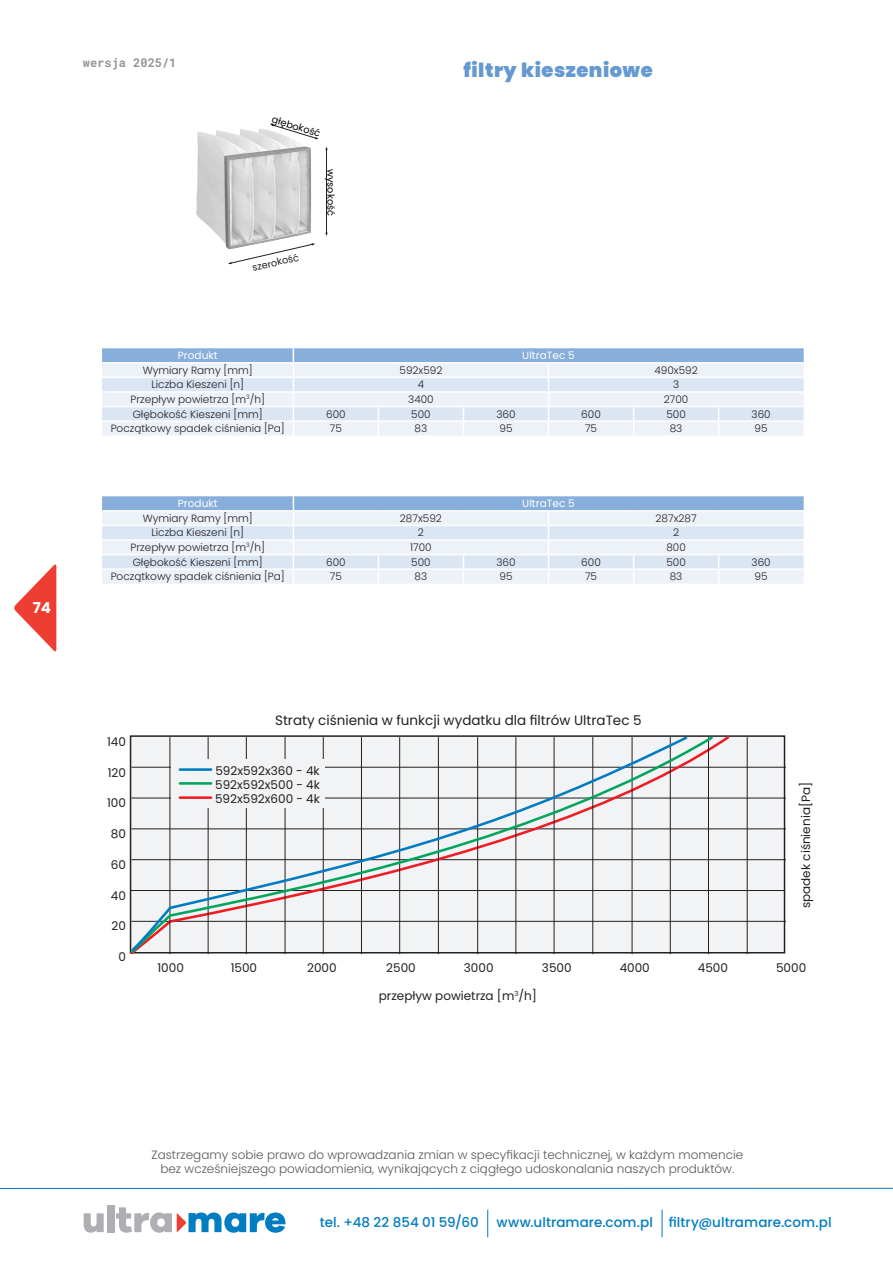
<style>
.page{position:relative;width:893px;height:1263px;background:#fff}
.page>*{position:absolute;margin:0;border:0;box-sizing:border-box;transform-origin:0 0}
.t1{font:900 19.5px "Poppins";letter-spacing:.025em;color:#6599d1}
.t2{font:700 15px "Poppins";color:#fff}
.t3{font:500 13.5px "Poppins";letter-spacing:.005em;color:#007cc2}
.text{font:13.5px "Poppins";color:#231f20}
.t4{font:300 12px/14.4px "Poppins";color:#57585a;text-align:center}
.t5{font:12px "Poppins";color:#231f20}
.t6{font:700 12px "Roboto Mono";color:#939598}
.table_body{font:300 10.5px "Poppins";color:#231f20}
.table_header{font:10.5px "Poppins";color:#fff}
.t7{font:9.75px "Poppins";color:#000}
.t8{font:9.75px "Poppins";color:#231f20}
</style>
<div class="page">
<svg style="left:84px;top:1213px;width:20px;height:20px"></svg>
<div style="left:107px;top:1205px;width:7px;height:27px;background:#aeafb3"></div>
<svg style="left:116px;top:1207px;width:169px;height:26px"></svg>
<svg style="left:14px;top:564px;width:42px;height:88px"></svg>
<hr style="left:0;top:1188px;width:893px;height:1px;background:#007ac0">
<svg style="left:487px;top:1209px;width:1px;height:28px"></svg>
<svg style="left:662px;top:1209px;width:1px;height:28px"></svg>
<svg style="left:102px;top:348px;width:702px;height:88px;background:#d9e4f3"></svg>
<svg style="left:102px;top:496px;width:702px;height:88px;background:#d9e4f3"></svg>
<div style="left:131px;top:736px;width:653px;height:217px;background:#f2f3f4"></div>
<hr style="left:131px;top:767px;width:655px;height:1px;background:#231f20">
<hr style="left:131px;top:798px;width:655px;height:1px;background:#231f20">
<hr style="left:131px;top:828px;width:655px;height:1px;background:#231f20">
<hr style="left:131px;top:859px;width:655px;height:1px;background:#231f20">
<hr style="left:131px;top:890px;width:654px;height:1px;background:#231f20">
<hr style="left:131px;top:921px;width:655px;height:1px;background:#231f20">
<hr style="left:747px;top:737px;width:1px;height:217px;background:#231f20">
<svg style="left:129px;top:735px;width:586px;height:220px"></svg>
<svg style="left:129px;top:735px;width:560px;height:218px"></svg>
<div style="left:172px;top:759px;width:153px;height:49px;background:#f2f3f4"></div>
<hr style="left:180px;top:768px;width:31px;height:3px;background:#007cc2">
<hr style="left:180px;top:782px;width:31px;height:3px;background:#00a65d">
<hr style="left:180px;top:796px;width:31px;height:3px;background:#ee1d23">
<hr style="left:326px;top:149px;width:1px;height:85px;background:#231f20">
<svg style="left:228px;top:253px;width:49px;height:11px"></svg>
<img style="left:196px;top:125px;width:119px;height:128px">
<h2 class="t2" style="left:33px;top:599px;width:20px">74</h2>
<p class="t6" style="left:83px;top:54px;width:95px">wersja 2025/1</p>
<h1 class="t1" style="left:463px;top:59px;width:191px">filtry kieszeniowe</h1>
<p class="t7" style="left:274px;top:114px;width:52px;rotate:17deg">głębokość</p>
<p class="t8" style="left:251px;top:262px;width:49px;rotate:-13deg">szerokość</p>
<p class="t7" style="left:336px;top:169px;width:48px;rotate:90deg">wysokość</p>
<p class="table_header" style="left:178px;top:349px;width:41px">Produkt</p>
<p class="table_header" style="left:522px;top:349px;width:54px">UltraTec 5</p>
<p class="table_body" style="left:143px;top:364px;width:112px">Wymiary Ramy [mm]</p>
<p class="table_body" style="left:399px;top:364px;width:44px">592x592</p>
<p class="table_body" style="left:654px;top:364px;width:45px">490x592</p>
<p class="table_body" style="left:151px;top:379px;width:94px">Liczba Kieszeni [n]</p>
<p class="table_body" style="left:418px;top:379px;width:8px">4</p>
<p class="table_body" style="left:673px;top:379px;width:8px">3</p>
<p class="table_body" style="left:131px;top:393px;width:136px">Przepływ powietrza [m<sup>3</sup>/h]</p>
<p class="table_body" style="left:408px;top:393px;width:27px">3400</p>
<p class="table_body" style="left:664px;top:393px;width:26px">2700</p>
<p class="table_body" style="left:133px;top:408px;width:132px">Głębokość Kieszeni [mm]</p>
<p class="table_body" style="left:326px;top:408px;width:21px">600</p>
<p class="table_body" style="left:411px;top:408px;width:21px">500</p>
<p class="table_body" style="left:496px;top:408px;width:21px">360</p>
<p class="table_body" style="left:581px;top:408px;width:21px">600</p>
<p class="table_body" style="left:666px;top:408px;width:21px">500</p>
<p class="table_body" style="left:751px;top:408px;width:21px">360</p>
<p class="table_body" style="left:111px;top:422px;width:176px">Początkowy spadek ciśnienia [Pa]</p>
<p class="table_body" style="left:330px;top:422px;width:14px">75</p>
<p class="table_body" style="left:415px;top:422px;width:14px">83</p>
<p class="table_body" style="left:499px;top:422px;width:15px">95</p>
<p class="table_body" style="left:585px;top:422px;width:14px">75</p>
<p class="table_body" style="left:670px;top:422px;width:14px">83</p>
<p class="table_body" style="left:755px;top:422px;width:15px">95</p>
<p class="table_header" style="left:178px;top:497px;width:41px">Produkt</p>
<p class="table_header" style="left:522px;top:497px;width:54px">UltraTec 5</p>
<p class="table_body" style="left:143px;top:512px;width:112px">Wymiary Ramy [mm]</p>
<p class="table_body" style="left:400px;top:512px;width:44px">287x592</p>
<p class="table_body" style="left:655px;top:512px;width:43px">287x287</p>
<p class="table_body" style="left:151px;top:527px;width:94px">Liczba Kieszeni [n]</p>
<p class="table_body" style="left:418px;top:527px;width:8px">2</p>
<p class="table_body" style="left:673px;top:527px;width:8px">2</p>
<p class="table_body" style="left:131px;top:541px;width:136px">Przepływ powietrza [m<sup>3</sup>/h]</p>
<p class="table_body" style="left:410px;top:541px;width:23px">1700</p>
<p class="table_body" style="left:666px;top:541px;width:21px">800</p>
<p class="table_body" style="left:133px;top:556px;width:132px">Głębokość Kieszeni [mm]</p>
<p class="table_body" style="left:326px;top:556px;width:21px">600</p>
<p class="table_body" style="left:411px;top:556px;width:21px">500</p>
<p class="table_body" style="left:496px;top:556px;width:21px">360</p>
<p class="table_body" style="left:581px;top:556px;width:21px">600</p>
<p class="table_body" style="left:666px;top:556px;width:21px">500</p>
<p class="table_body" style="left:751px;top:556px;width:21px">360</p>
<p class="table_body" style="left:111px;top:570px;width:176px">Początkowy spadek ciśnienia [Pa]</p>
<p class="table_body" style="left:330px;top:570px;width:14px">75</p>
<p class="table_body" style="left:415px;top:570px;width:14px">83</p>
<p class="table_body" style="left:499px;top:570px;width:15px">95</p>
<p class="table_body" style="left:585px;top:570px;width:14px">75</p>
<p class="table_body" style="left:670px;top:570px;width:14px">83</p>
<p class="table_body" style="left:755px;top:570px;width:15px">95</p>
<p class="t5" style="left:107px;top:735px;width:20px">140</p>
<p class="t5" style="left:108px;top:765px;width:20px">120</p>
<p class="t5" style="left:107px;top:796px;width:20px">100</p>
<p class="t5" style="left:111px;top:827px;width:17px">80</p>
<p class="t5" style="left:111px;top:858px;width:17px">60</p>
<p class="t5" style="left:111px;top:888px;width:17px">40</p>
<p class="t5" style="left:112px;top:919px;width:16px">20</p>
<p class="t5" style="left:118px;top:950px;width:9px">0</p>
<p class="text" style="left:275px;top:713px;width:368px">Straty ciśnienia w funkcji wydatku dla filtrów UltraTec 5</p>
<p class="t5" style="left:215px;top:763px;width:106px">592x592x360 - 4k</p>
<p class="t5" style="left:215px;top:778px;width:106px">592x592x500 - 4k</p>
<p class="t5" style="left:215px;top:792px;width:106px">592x592x600 - 4k</p>
<p class="t5" style="left:799px;top:908px;width:127px;rotate:-90deg">spadek ciśnienia[Pa]</p>
<p class="t5" style="left:157px;top:961px;width:28px">1000</p>
<p class="t5" style="left:231px;top:961px;width:28px">1500</p>
<p class="t5" style="left:307px;top:961px;width:31px">2000</p>
<p class="t5" style="left:386px;top:961px;width:31px">2500</p>
<p class="t5" style="left:464px;top:961px;width:31px">3000</p>
<p class="t5" style="left:542px;top:961px;width:31px">3500</p>
<p class="t5" style="left:620px;top:961px;width:32px">4000</p>
<p class="t5" style="left:698px;top:961px;width:32px">4500</p>
<p class="t5" style="left:776px;top:961px;width:32px">5000</p>
<p class="t5" style="left:379px;top:988px;width:160px">przepływ powietrza [m<sup>3</sup>/h]</p>
<p class="t4" style="left:151px;top:1148px;width:593px">Zastrzegamy sobie prawo do wprowadzania zmian w specyfikacji technicznej, w każdym momencie bez wcześniejszego powiadomienia, wynikających z ciągłego udoskonalania naszych produktów.</p>
<p class="t3" style="left:320px;top:1215px;width:161px">tel. +48 22 854 01 59/60</p>
<p class="t3" style="left:496px;top:1215px;width:337px">www.ultramare.com.pl filtry@ultramare.com.pl</p>
</div>
